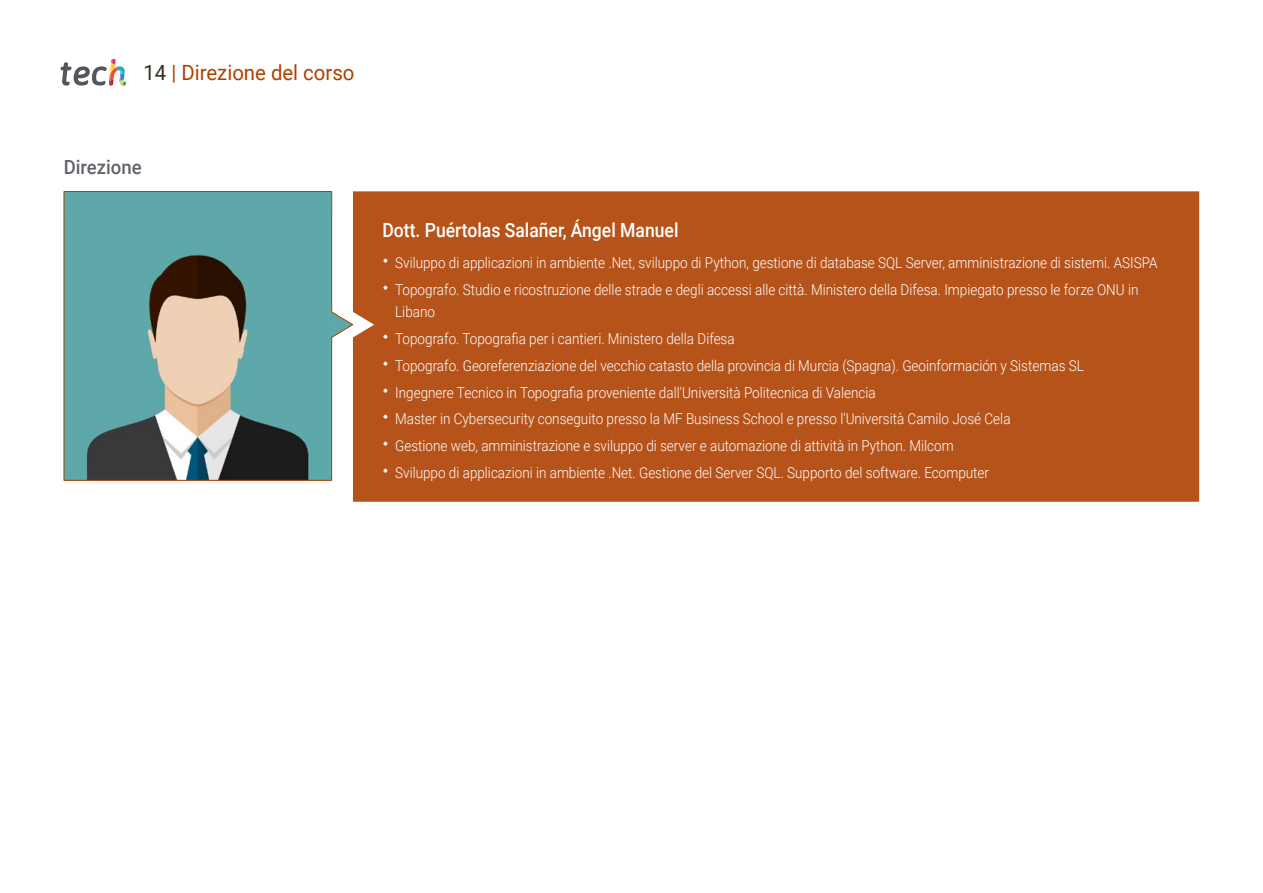
<style>
.page{position:relative;width:1263px;height:893px;background:#fff}
.page>*{position:absolute;margin:0;border:0;box-sizing:border-box;transform-origin:0 0}
.t1{font:21px "Roboto";color:#ae4000}
.t2{font:500 19.5px "Roboto";color:#fff;scale:.9 1}
.t3{font:500 19.5px "Roboto";color:#61646a;scale:.95 1}
.t4{font:300 15px/26.7px "Roboto";color:#fff;scale:.9 1}
.s1{color:#312e20}
</style>
<div class="page">
<div style="left:353px;top:191px;width:846px;height:311px;background:#b6531a"></div>
<svg style="left:64px;top:191px;width:289px;height:290px;background:#779f9b"></svg>
<svg style="left:61px;top:59px;width:65px;height:27px"></svg>
<svg style="left:383px;top:258px;width:5px;height:5px"></svg>
<svg style="left:383px;top:285px;width:5px;height:5px"></svg>
<svg style="left:383px;top:334px;width:5px;height:5px"></svg>
<svg style="left:383px;top:361px;width:5px;height:5px"></svg>
<svg style="left:383px;top:388px;width:5px;height:5px"></svg>
<svg style="left:383px;top:415px;width:5px;height:5px"></svg>
<svg style="left:383px;top:441px;width:5px;height:5px"></svg>
<svg style="left:383px;top:468px;width:5px;height:5px"></svg>
<h1 class="t1" style="left:144px;top:57px;width:213px"><span class="s1">14</span> | Direzione del corso</h1>
<h2 class="t3" style="left:64px;top:154px;width:84px">Direzione</h2>
<h2 class="t2" style="left:382px;top:217px;width:330px">Dott. Puértolas Salañer, Ángel Manuel</h2>
<p class="t4" style="left:395px;top:249px;width:849px">Sviluppo di applicazioni in ambiente .Net, sviluppo di Python, gestione di database SQL Server, amministrazione di sistemi. ASISPA<br>Topografo. Studio e ricostruzione delle strade e degli accessi alle città. Ministero della Difesa. Impiegato presso le forze ONU in</p>
<p class="t4" style="left:395px;top:298px;width:767px">Libano<br>Topografo. Topografia per i cantieri. Ministero della Difesa<br>Topografo. Georeferenziazione del vecchio catasto della provincia di Murcia (Spagna). Geoinformación y Sistemas SL Ingegnere Tecnico in Topografia proveniente dall'Università Politecnica di Valencia<br>Master in Cybersecurity conseguito presso la MF Business School e presso l'Università Camilo José Cela<br>Gestione web, amministrazione e sviluppo di server e automazione di attività in Python. Milcom<br>Sviluppo di applicazioni in ambiente .Net. Gestione del Server SQL. Supporto del software. Ecomputer</p>
</div>
